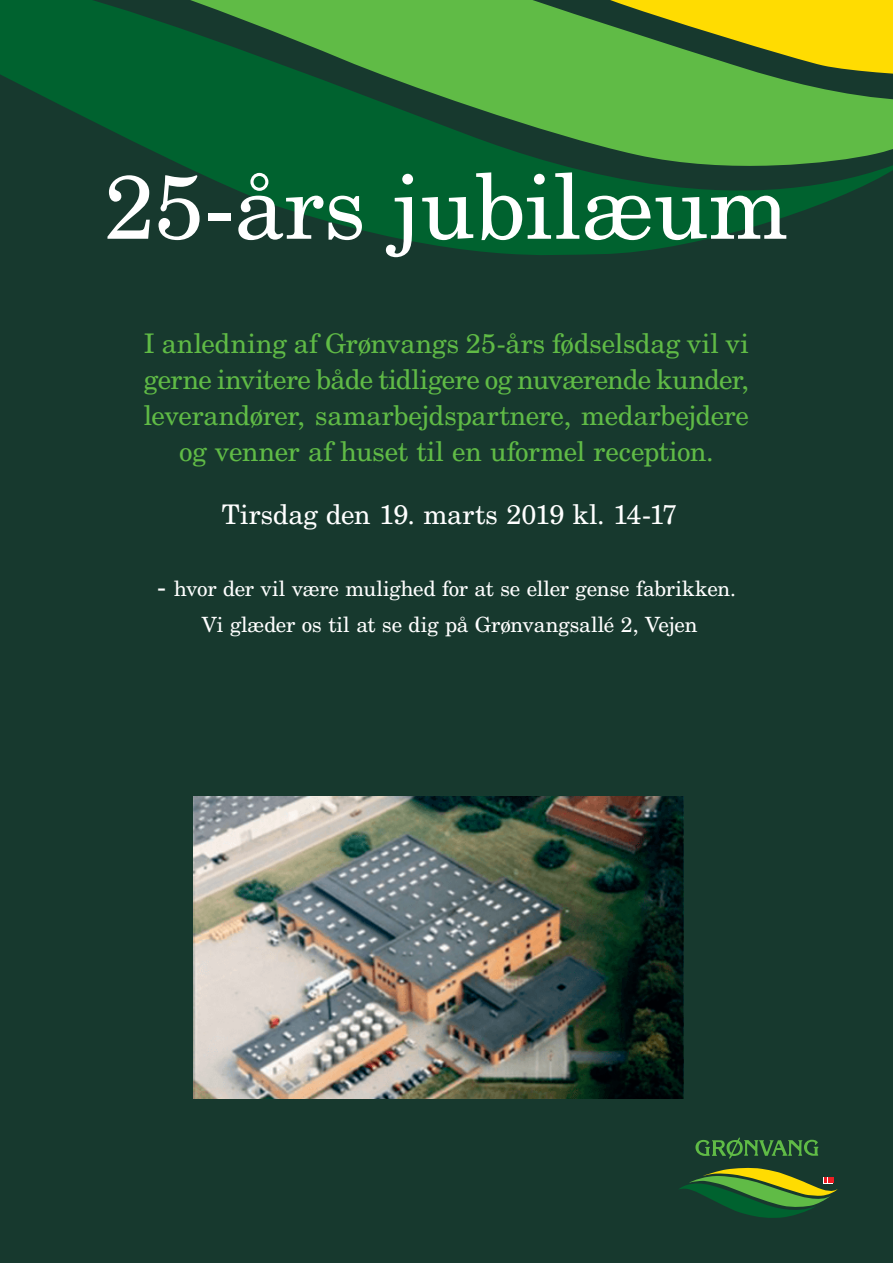
<style>
.page{position:relative;width:893px;height:1263px;background:#17392e}
.page>*{position:absolute;margin:0;border:0;box-sizing:border-box;transform-origin:0 0}
.t1{font:90px "New Century Schlbk LT";color:#fff}
.t2{font:27px/36px "New Century Schlbk LT";letter-spacing:-.015em;color:#60bb46;text-align:center}
.t3{font:27px "New Century Schlbk LT";letter-spacing:-.005em;color:#fff}
.t4{font:21px/36px "New Century Schlbk LT";letter-spacing:-.01em;color:#fff;text-align:center}
.s1{font-size:27px}
</style>
<div class="page">
<svg style="left:204px;top:175px;width:680px;height:80px;fill:#00622f"></svg>
<svg style="left:6px;top:77px;width:887px;height:98px"></svg>
<svg style="left:0;top:0;width:893px;height:77px"></svg>
<svg style="left:679px;top:1167px;width:159px;height:51px"></svg>
<svg style="left:695px;top:1137px;width:123px;height:22px"></svg>
<img style="left:194px;top:796px;width:489px;height:302px">
<h1 class="t1" style="left:104px;top:152px;width:686px">25-års jubilæum</h1>
<p class="t2" style="left:144px;top:325px;width:607px">I anledning af Grønvangs 25-års fødselsdag vil vi gerne invitere både tidligere og nuværende kunder, leverandører, samarbejdspartnere, medarbejdere og venner af huset til en uformel reception.</p>
<p class="t3" style="left:222px;top:498px;width:457px">Tirsdag den 19. marts 2019 kl. 14-17</p>
<p class="t4" style="left:157px;top:571px;width:580px"><span class="s1">-</span> hvor der vil være mulighed for at se eller gense fabrikken.<br>Vi glæder os til at se dig på Grønvangsallé 2, Vejen</p>
</div>
